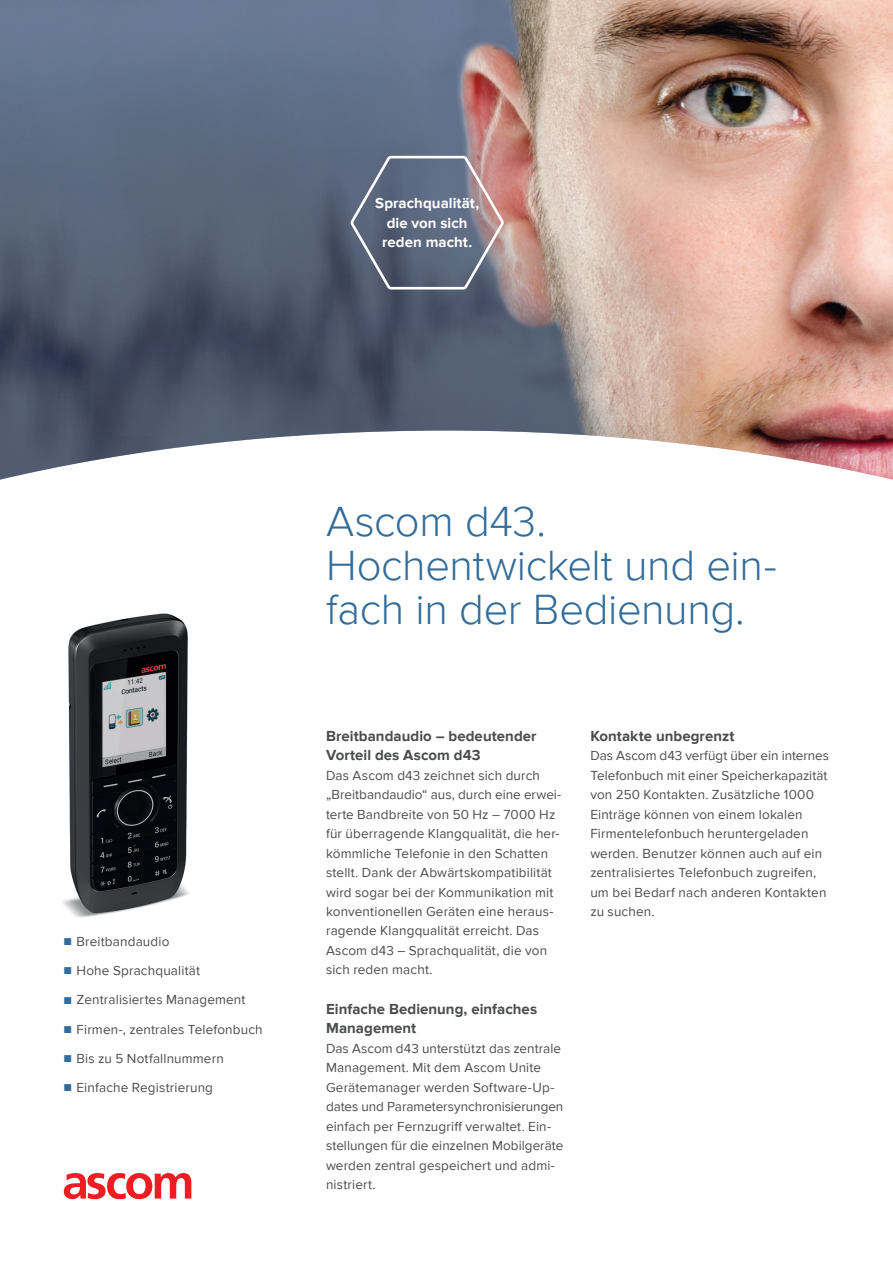
<style>
.page{position:relative;width:893px;height:1263px;background:#fff}
.page>*{position:absolute;margin:0;border:0;box-sizing:border-box;transform-origin:0 0}
.t1{font:300 43.5px/44px "Proxima Nova";letter-spacing:-.01em;color:#336c99}
.t2{font:700 15px/19.5px "Proxima Nova";letter-spacing:.005em;color:#4b4c4d}
.t3{font:700 15px/19.5px "Proxima Nova";letter-spacing:.005em;color:#fff;text-align:center}
.t4{font:13.5px/19.5px "Proxima Nova";letter-spacing:.01em;color:#4b4c4d}
.s1{font-size:12px;color:#336c99}
</style>
<div class="page">
<img style="left:0;top:0;width:893px;height:480px">
<img style="left:62px;top:613px;width:127px;height:305px">
<svg style="left:348px;top:154px;width:158px;height:137px"></svg>
<svg style="left:64px;top:1173px;width:127px;height:26px"></svg>
<p class="t3" style="left:375px;top:194px;width:105px">Sprachqualität, die von sich reden macht.</p>
<p class="t4" style="left:64px;top:932px;width:107px"><span class="s1">■</span> Breitbandaudio</p>
<p class="t4" style="left:64px;top:961px;width:138px"><span class="s1">■</span> Hohe Sprachqualität</p>
<p class="t4" style="left:64px;top:990px;width:183px"><span class="s1">■</span> Zentralisiertes Management</p>
<p class="t4" style="left:64px;top:1019px;width:200px"><span class="s1">■</span> Firmen-, zentrales Telefonbuch</p>
<p class="t4" style="left:64px;top:1049px;width:162px"><span class="s1">■</span> Bis zu 5 Notfallnummern</p>
<p class="t4" style="left:64px;top:1078px;width:151px"><span class="s1">■</span> Einfache Registrierung</p>
<h1 class="t1" style="left:326px;top:500px;width:452px">Ascom d43.<br>Hochentwickelt und ein&shy;fach in der Bedienung.</h1>
<p class="t2" style="left:326px;top:726px;width:212px">Breitbandaudio – bedeutender<br>Vorteil des Ascom d43</p>
<p class="t4" style="left:326px;top:765px;width:237px">Das Ascom d43 zeichnet sich durch „Breitbandaudio“ aus, durch eine erwei&shy;terte Bandbreite von 50 Hz – 7000 Hz für überragende Klangqualität, die her&shy;kömmliche Telefonie in den Schatten stellt. Dank der Abwärtskompatibilität wird sogar bei der Kommunikation mit konventionellen Geräten eine heraus&shy;ragende Klangqualität erreicht. Das Ascom d43 – Sprachqualität, die von sich reden macht.</p>
<p class="t2" style="left:326px;top:999px;width:213px">Einfache Bedienung, einfaches<br>Management</p>
<p class="t4" style="left:326px;top:1038px;width:239px">Das Ascom d43 unterstützt das zentrale Management. Mit dem Ascom Unite Gerätemanager werden Software-Up&shy;dates und Parametersynchronisierungen einfach per Fernzugriff verwaltet. Ein&shy;stellungen für die einzelnen Mobilgeräte werden zentral gespeichert und admi&shy;nistriert.</p>
<p class="t2" style="left:590px;top:726px;width:146px">Kontakte unbegrenzt</p>
<p class="t4" style="left:590px;top:746px;width:240px">Das Ascom d43 verfügt über ein internes Telefonbuch mit einer Speicherkapazität von 250 Kontakten. Zusätzliche 1000<br>Einträge können von einem lokalen Firmentelefonbuch heruntergeladen werden. Benutzer können auch auf ein zentralisiertes Telefonbuch zugreifen, um bei Bedarf nach anderen Kontakten zu suchen.</p>
</div>
